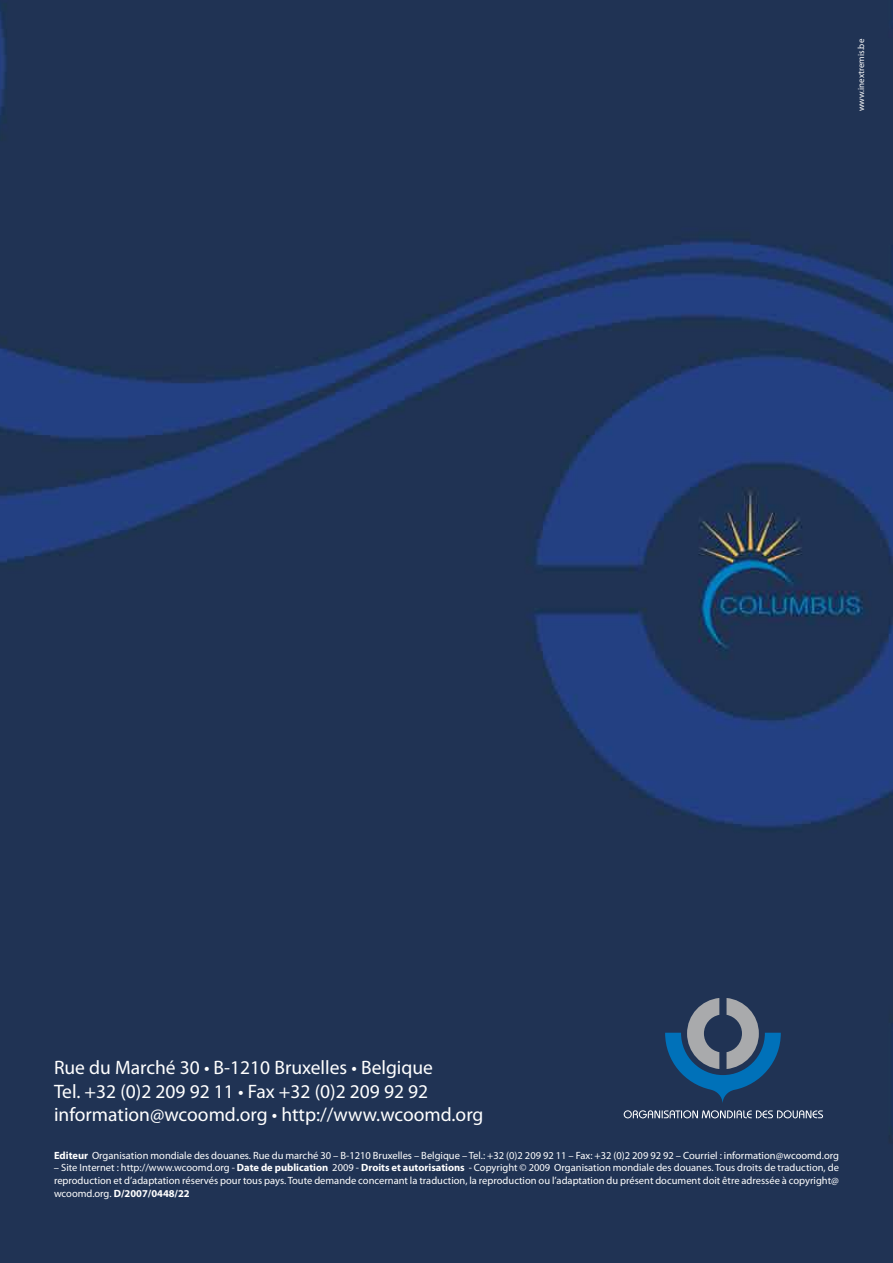
<style>
.page{position:relative;width:893px;height:1263px;background:#fff}
.page>*{position:absolute;margin:0;border:0;box-sizing:border-box;transform-origin:0 0}
.t1{font:19.5px/23.4px "Myriad Pro";color:#fff}
.t2{font:10.5px/12.6px "Myriad Pro";color:#fff;text-align:justify}
.t3{font:9px "Myriad Pro";color:#fff}
.s1{font-weight:700}
</style>
<div class="page">
<img style="left:0;top:0;width:893px;height:1148px">
<div style="left:0;top:1148px;width:893px;height:115px;background:#203354"></div>
<svg style="left:665px;top:998px;width:116px;height:105px;background:#36597c"></svg>
<svg style="left:624px;top:1110px;width:199px;height:8px;background:#6c798e"></svg>
<p class="t3" style="left:856px;top:111px;width:74px;rotate:-90deg">www.inextremis.be</p>
<h1 class="t1" style="left:54px;top:1056px;width:431px">Rue du Marché 30 • B-1210 Bruxelles • Belgique<br>Tel. +32 (0)2 209 92 11 • Fax +32 (0)2 209 92 92 information@wcoomd.org • http://www.wcoomd.org</h1>
<p class="t2" style="left:54px;top:1149px;width:786px"><span class="s1">Editeur</span> Organisation mondiale des douanes. Rue du marché 30 – B-1210 Bruxelles – Belgique – Tel.: +32 (0)2 209 92 11 – Fax: +32 (0)2 209 92 92 – Courriel : information@wcoomd.org</p>
<p class="t2" style="left:54px;top:1162px;width:786px">– Site Internet : http://www.wcoomd.org - <span class="s1">Date de publication</span> 2009 - <span class="s1">Droits et autorisations</span> - Copyright © 2009 Organisation mondiale des douanes. Tous droits de traduction, de reproduction et d’adaptation réservés pour tous pays. Toute demande concernant la traduction, la reproduction ou l’adaptation du présent document doit être adressée à copyright@ wcoomd.org. <span class="s1">D/2007/0448/22</span></p>
</div>
